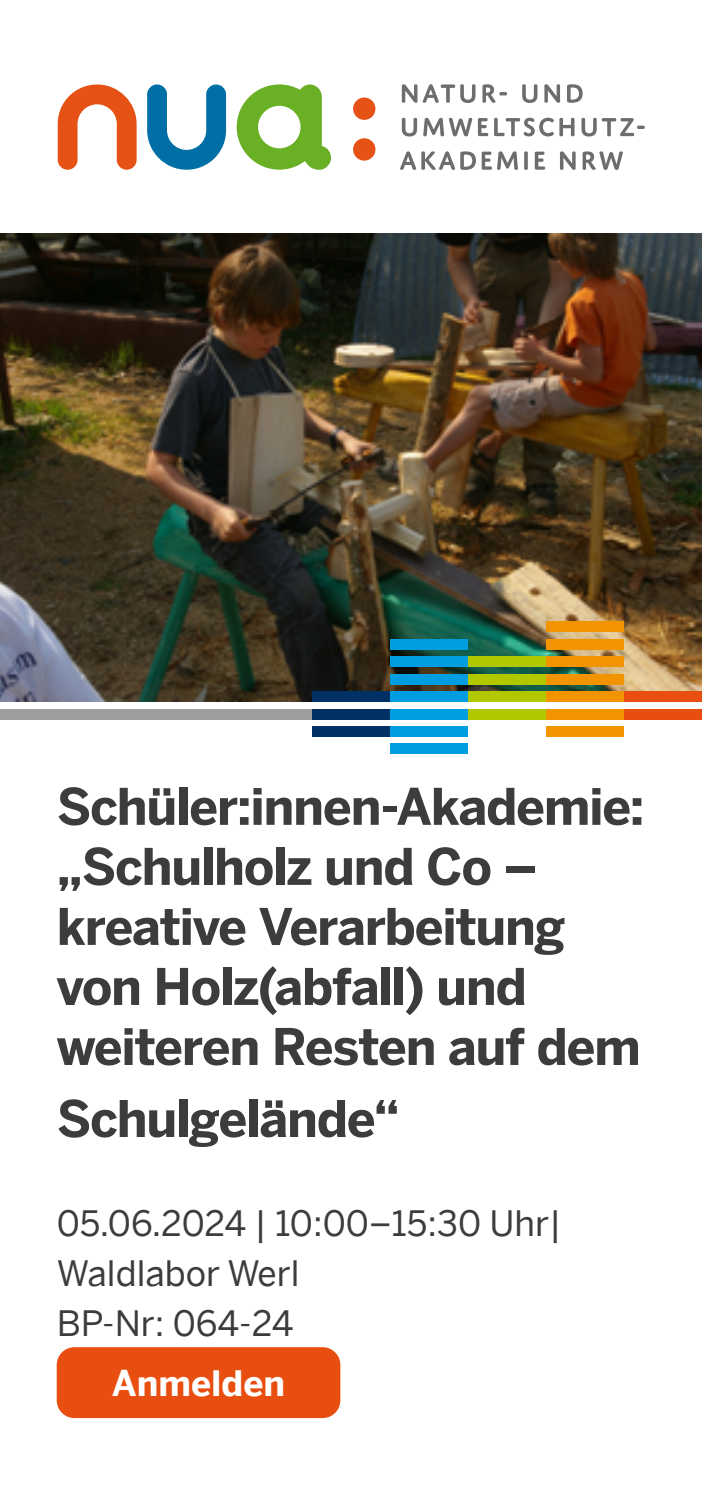
<style>
.page{position:relative;width:702px;height:1489px;background:#fff}
.page>*{position:absolute;margin:0;border:0;box-sizing:border-box;transform-origin:0 0}
.t1{font:700 50px/60px "Benton Sans";letter-spacing:-.025em;color:#3c3c3c}
.t2{font:35px/50px "Benton Sans";color:#3c3c3c}
.t3{font:700 35px "Benton Sans";color:#fff}
</style>
<div class="page">
<img style="left:0;top:234px;width:702px;height:468px">
<div style="left:468px;top:708px;width:78px;height:11px;background:#b1c800"></div>
<div style="left:546px;top:708px;width:78px;height:11px;background:#f29400"></div>
<div style="left:624px;top:708px;width:78px;height:11px;background:#e84e0f"></div>
<div style="left:0;top:708px;width:312px;height:11px;background:#9d9d9c"></div>
<div style="left:390px;top:708px;width:78px;height:11px;background:#009ee0"></div>
<div style="left:468px;top:691px;width:78px;height:11px;background:#b1c800"></div>
<div style="left:546px;top:691px;width:78px;height:11px;background:#f29400"></div>
<div style="left:624px;top:691px;width:78px;height:11px;background:#e84e0f"></div>
<div style="left:390px;top:726px;width:78px;height:10px;background:#009ee0"></div>
<div style="left:312px;top:708px;width:78px;height:11px;background:#003064"></div>
<div style="left:390px;top:743px;width:78px;height:11px;background:#009ee0"></div>
<div style="left:312px;top:726px;width:78px;height:10px;background:#003064"></div>
<div style="left:312px;top:691px;width:78px;height:11px;background:#003064"></div>
<div style="left:390px;top:691px;width:78px;height:11px;background:#009ee0"></div>
<div style="left:390px;top:674px;width:78px;height:10px;background:#009ee0"></div>
<div style="left:390px;top:656px;width:78px;height:11px;background:#009ee0"></div>
<div style="left:390px;top:639px;width:78px;height:10px;background:#009ee0"></div>
<div style="left:468px;top:674px;width:78px;height:10px;background:#b1c800"></div>
<div style="left:468px;top:656px;width:78px;height:11px;background:#b1c800"></div>
<div style="left:546px;top:674px;width:78px;height:10px;background:#f29400"></div>
<div style="left:546px;top:656px;width:78px;height:11px;background:#f29400"></div>
<div style="left:546px;top:639px;width:78px;height:10px;background:#f29400"></div>
<div style="left:546px;top:621px;width:78px;height:11px;background:#f29400"></div>
<div style="left:546px;top:726px;width:78px;height:10px;background:#f29400"></div>
<svg style="left:402px;top:84px;width:73px;height:19px"></svg>
<svg style="left:482px;top:84px;width:25px;height:19px"></svg>
<svg style="left:522px;top:84px;width:15px;height:19px"></svg>
<svg style="left:544px;top:84px;width:16px;height:19px"></svg>
<svg style="left:567px;top:84px;width:15px;height:19px"></svg>
<svg style="left:402px;top:118px;width:15px;height:18px"></svg>
<svg style="left:423px;top:118px;width:49px;height:18px"></svg>
<svg style="left:478px;top:118px;width:10px;height:18px"></svg>
<svg style="left:494px;top:118px;width:59px;height:18px"></svg>
<svg style="left:559px;top:118px;width:15px;height:18px"></svg>
<svg style="left:581px;top:118px;width:63px;height:18px"></svg>
<svg style="left:400px;top:151px;width:118px;height:19px"></svg>
<svg style="left:524px;top:151px;width:3px;height:19px"></svg>
<svg style="left:534px;top:152px;width:11px;height:18px"></svg>
<svg style="left:560px;top:151px;width:15px;height:19px"></svg>
<svg style="left:582px;top:151px;width:40px;height:19px"></svg>
<svg style="left:58px;top:84px;width:79px;height:86px"></svg>
<svg style="left:147px;top:84px;width:79px;height:86px"></svg>
<div style="left:353px;top:138px;width:22px;height:23px;background:#e65216;border-radius:50%"></div>
<div style="left:353px;top:97px;width:22px;height:23px;background:#e65216;border-radius:50%"></div>
<svg style="left:237px;top:84px;width:94px;height:86px"></svg>
<div style="left:57px;top:1346px;width:283px;height:71px;background:#e84e0f;border-radius:18px"></div>
<p class="t1" style="left:57px;top:776px;width:589px">Schüler:innen-Akademie: „Schulholz und Co – kreative Verarbeitung von Holz(abfall) und weiteren Resten auf dem</p>
<p class="t1" style="left:57px;top:1088px;width:344px">Schulgelände“</p>
<p class="t2" style="left:57px;top:1197px;width:506px">05.06.2024 | 10:00–15:30 Uhr|<br>Waldlabor Werl<br>BP-Nr: 064-24</p>
<p class="t3" style="left:112px;top:1362px;width:175px">Anmelden</p>
</div>
